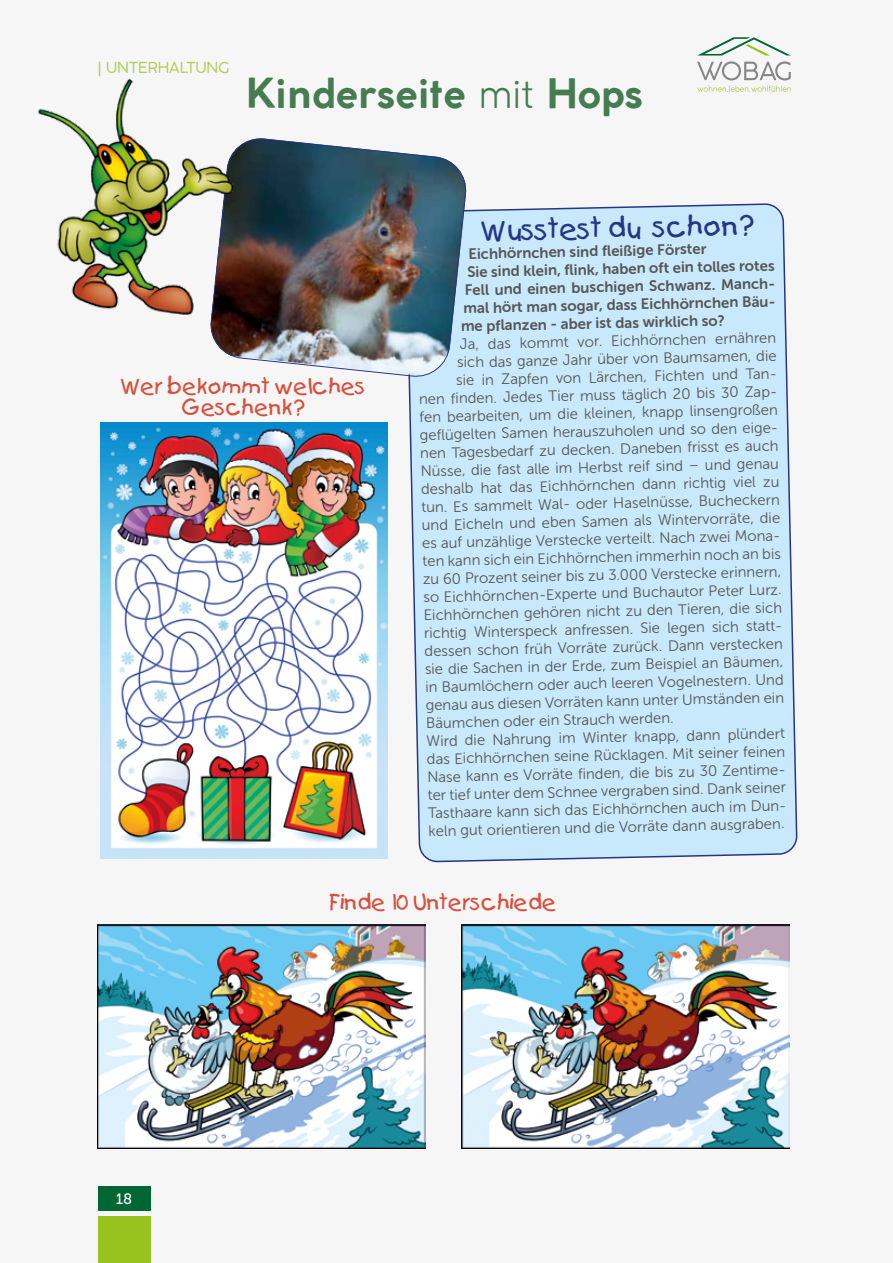
<style>
.page{position:relative;width:893px;height:1263px;background:#f7f6f7}
.page>*{position:absolute;margin:0;border:0;box-sizing:border-box;transform-origin:0 0}
.t1{font:700 40.5px "Coco Gothic";letter-spacing:-.005em;color:#457d51}
.t2{font:27px "Kids";color:#273684}
.t3{font:21px/21px "Kids";letter-spacing:-.005em;color:#d8503c;text-align:center}
.t4{font:15px "Museo Sans 300";color:#565655}
.t5{font:15px "Museo Sans 700";color:#565655}
.t6{font:15px "Coco Gothic";letter-spacing:-.005em;color:#b0cd54}
.t7{font:15px "Museo Sans 500";color:#fff}
.s1{font-weight:300}
</style>
<div class="page">
<svg style="left:697px;top:37px;width:94px;height:55px"></svg>
<div style="left:98px;top:1186px;width:53px;height:24px;background:#063"></div>
<div style="left:98px;top:1216px;width:53px;height:47px;background:#98c21d"></div>
<div style="left:408px;top:204px;width:389px;height:658px;background:#c8e8fb"></div>
<img style="left:462px;top:924px;width:327px;height:224px">
<img style="left:98px;top:924px;width:327px;height:224px">
<img style="left:210px;top:138px;width:258px;height:241px">
<img style="left:100px;top:423px;width:287px;height:435px">
<img style="left:38px;top:78px;width:197px;height:238px">
<p class="t6" style="left:98px;top:56px;width:133px">| UNTERHALTUNG</p>
<h1 class="t1" style="left:246px;top:62px;width:398px">Kinderseite <span class="s1">mit</span> Hops</h1>
<h3 class="t3" style="left:121px;top:376px;width:247px">Wer bekommt welches<br>Geschenk?</h3>
<h2 class="t2" style="left:481px;top:214px;width:275px;rotate:-1deg">Wusstest du schon?</h2>
<p class="t5" style="left:468px;top:245px;width:240px;rotate:-1deg">Eichhörnchen sind fleißige Förster</p>
<p class="t5" style="left:467px;top:263px;width:309px;rotate:-1deg">Sie sind klein, flink, haben oft ein tolles rotes</p>
<p class="t5" style="left:464px;top:281px;width:313px;rotate:-1deg">Fell und einen buschigen Schwanz. Manch-</p>
<p class="t5" style="left:463px;top:299px;width:314px;rotate:-1deg">mal hört man sogar, dass Eichhörnchen Bäu-</p>
<p class="t5" style="left:461px;top:317px;width:266px;rotate:-1deg">me pflanzen - aber ist das wirklich so?</p>
<p class="t4" style="left:460px;top:335px;width:318px;rotate:-1deg">Ja, das kommt vor. Eichhörnchen ernähren</p>
<p class="t4" style="left:457px;top:353px;width:321px;rotate:-1deg">sich das ganze Jahr über von Baumsamen, die</p>
<p class="t4" style="left:456px;top:371px;width:323px;rotate:-1deg">sie in Zapfen von Lärchen, Fichten und Tan-</p>
<p class="t4" style="left:419px;top:390px;width:360px;rotate:-1deg">nen finden. Jedes Tier muss täglich 20 bis 30 Zap-</p>
<p class="t4" style="left:419px;top:408px;width:360px;rotate:-1deg">fen bearbeiten, um die kleinen, knapp linsengroßen</p>
<p class="t4" style="left:420px;top:426px;width:360px;rotate:-1deg">geflügelten Samen herauszuholen und so den eige-</p>
<p class="t4" style="left:420px;top:444px;width:360px;rotate:-1deg">nen Tagesbedarf zu decken. Daneben frisst es auch</p>
<p class="t4" style="left:420px;top:462px;width:360px;rotate:-1deg">Nüsse, die fast alle im Herbst reif sind – und genau</p>
<p class="t4" style="left:421px;top:480px;width:360px;rotate:-1deg">deshalb hat das Eichhörnchen dann richtig viel zu</p>
<p class="t4" style="left:421px;top:498px;width:360px;rotate:-1deg">tun. Es sammelt Wal- oder Haselnüsse, Bucheckern</p>
<p class="t4" style="left:422px;top:516px;width:360px;rotate:-1deg">und Eicheln und eben Samen als Wintervorräte, die</p>
<p class="t4" style="left:422px;top:534px;width:360px;rotate:-1deg">es auf unzählige Verstecke verteilt. Nach zwei Mona-</p>
<p class="t4" style="left:422px;top:552px;width:360px;rotate:-1deg">ten kann sich ein Eichhörnchen immerhin noch an bis</p>
<p class="t4" style="left:423px;top:570px;width:360px;rotate:-1deg">zu 60 Prozent seiner bis zu 3.000 Verstecke erinnern,</p>
<p class="t4" style="left:423px;top:588px;width:360px;rotate:-1deg">so Eichhörnchen-Experte und Buchautor Peter Lurz.</p>
<p class="t4" style="left:424px;top:606px;width:360px;rotate:-1deg">Eichhörnchen gehören nicht zu den Tieren, die sich</p>
<p class="t4" style="left:424px;top:624px;width:360px;rotate:-1deg">richtig Winterspeck anfressen. Sie legen sich statt-</p>
<p class="t4" style="left:424px;top:642px;width:360px;rotate:-1deg">dessen schon früh Vorräte zurück. Dann verstecken</p>
<p class="t4" style="left:425px;top:660px;width:360px;rotate:-1deg">sie die Sachen in der Erde, zum Beispiel an Bäumen,</p>
<p class="t4" style="left:425px;top:678px;width:360px;rotate:-1deg">in Baumlöchern oder auch leeren Vogelnestern. Und</p>
<p class="t4" style="left:426px;top:696px;width:360px;rotate:-1deg">genau aus diesen Vorräten kann unter Umständen ein</p>
<p class="t4" style="left:426px;top:714px;width:249px;rotate:-1deg">Bäumchen oder ein Strauch werden.</p>
<p class="t4" style="left:426px;top:732px;width:360px;rotate:-1deg">Wird die Nahrung im Winter knapp, dann plündert</p>
<p class="t4" style="left:427px;top:750px;width:360px;rotate:-1deg">das Eichhörnchen seine Rücklagen. Mit seiner feinen</p>
<p class="t4" style="left:427px;top:768px;width:360px;rotate:-1deg">Nase kann es Vorräte finden, die bis zu 30 Zentime-</p>
<p class="t4" style="left:427px;top:786px;width:360px;rotate:-1deg">ter tief unter dem Schnee vergraben sind. Dank seiner</p>
<p class="t4" style="left:428px;top:804px;width:360px;rotate:-1deg">Tasthaare kann sich das Eichhörnchen auch im Dun-</p>
<p class="t4" style="left:428px;top:822px;width:358px;rotate:-1deg">keln gut orientieren und die Vorräte dann ausgraben.</p>
<p class="t7" style="left:116px;top:1190px;width:18px">18</p>
<h3 class="t3" style="left:329px;top:892px;width:229px">Finde 10 Unterschiede</h3>
</div>
